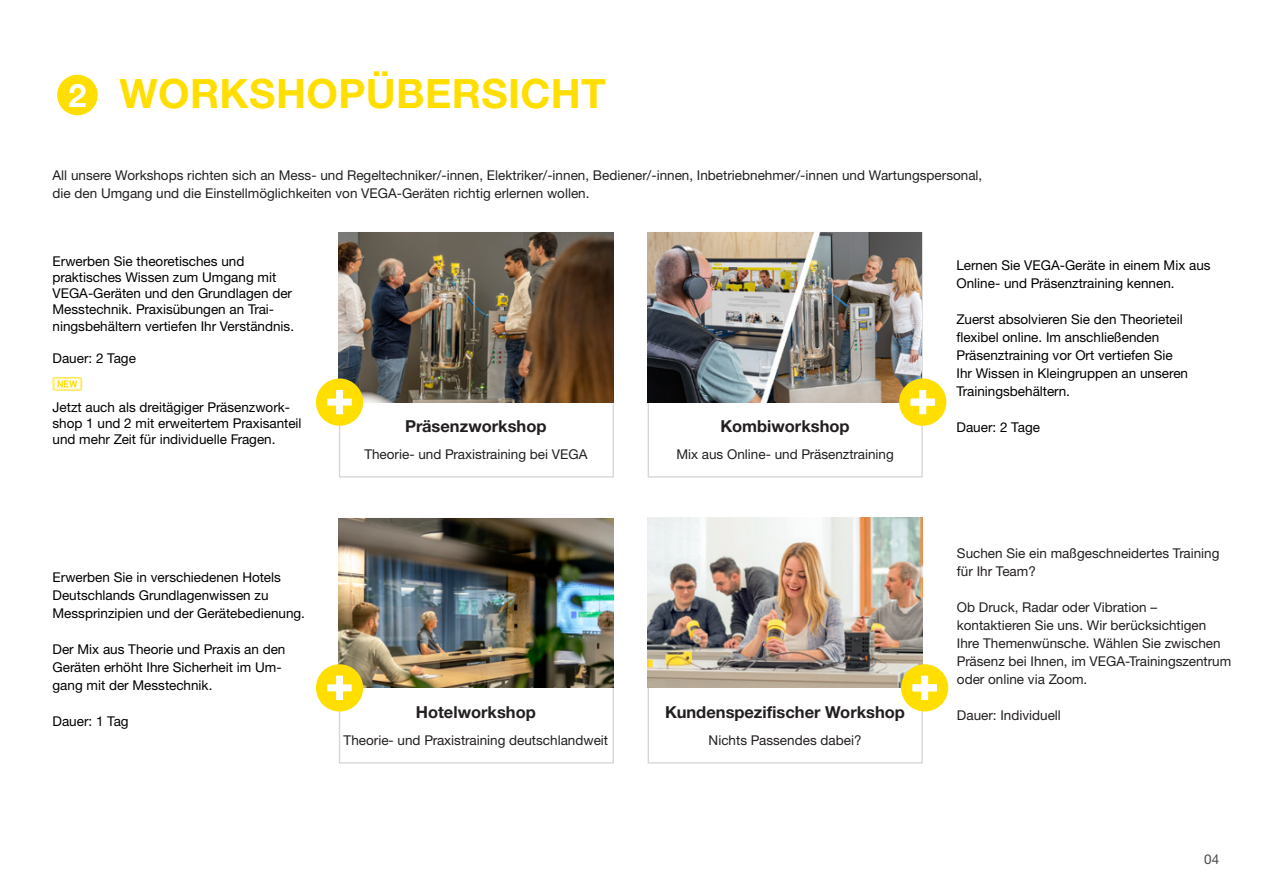
<style>
.page{position:relative;width:1263px;height:893px;background:#fff}
.page>*{position:absolute;margin:0;border:0;box-sizing:border-box;transform-origin:0 0}
._2_Headline_page_24pt_DE{font:700 40.5px "Helvetica Neue LTW1 G";letter-spacing:.01em;color:#ffde00}
.TitelÜberschrift{font:700 32.4px "Helvetica Neue LTW1 G";color:#fff}
.Absatzformat_1{font:700 16.5px "Helvetica Neue LTW1 G";color:#231f20}
.Training_mit_Vega_2025_Fließtext_einfach{font:13.5px/18px "Helvetica Neue LTW1 G";color:#000001}
.Training_mit_Vega_2025_Fließtext_einfach-2{font:13.5px/18px "Helvetica Neue LTW1 G";color:#231f20}
.Absatzformat_1-2{font:13.5px "Helvetica Neue LTW1 G";color:#231f20}
.t1{font:13.5px "Helvetica Neue LTW1 G";color:#484848}
</style>
<div class="page">
<div style="left:57px;top:75px;width:41px;height:40px;background:#ffde00;border-radius:50%"></div>
<img style="left:339px;top:518px;width:275px;height:170px">
<img style="left:648px;top:518px;width:275px;height:169px">
<div style="left:901px;top:664px;width:47px;height:47px;background:#ffde00;border-radius:50%"></div>
<svg style="left:912px;top:676px;width:25px;height:24px"></svg>
<div style="left:648px;top:232px;width:275px;height:246px;border:1px solid #d6d6d6"></div>
<img style="left:648px;top:233px;width:273px;height:169px">
<div style="left:899px;top:378px;width:47px;height:48px;background:#ffde00;border-radius:50%"></div>
<svg style="left:911px;top:390px;width:24px;height:24px"></svg>
<img style="left:339px;top:233px;width:275px;height:169px">
<div style="left:316px;top:378px;width:47px;height:48px;background:#ffde00;border-radius:50%"></div>
<svg style="left:327px;top:390px;width:25px;height:24px"></svg>
<svg style="left:53px;top:377px;width:29px;height:14px"></svg>
<div style="left:316px;top:664px;width:47px;height:47px;background:#ffde00;border-radius:50%"></div>
<svg style="left:327px;top:676px;width:25px;height:24px"></svg>
<p class="TitelÜberschrift" style="left:68px;top:75px;width:20px">2</p>
<p class="_2_Headline_page_24pt_DE" style="left:119px;top:69px;width:488px">WORKSHOPÜBERSICHT</p>
<p class="Training_mit_Vega_2025_Fließtext_einfach-2" style="left:52px;top:166px;width:931px">All unsere Workshops richten sich an Mess- und Regeltechniker/-innen, Elektriker/-innen, Bediener/-innen, Inbetriebnehmer/-innen und Wartungspersonal, die den Umgang und die Einstellmöglichkeiten von VEGA-Geräten richtig erlernen wollen.</p>
<p class="Training_mit_Vega_2025_Fließtext_einfach" style="left:52px;top:253px;width:243px;line-height:16.2px">Erwerben Sie theoretisches und praktisches Wissen zum Umgang mit VEGA-Geräten und den Grundlagen der Messtechnik. Praxisübungen an Trai&shy;ningsbehältern vertiefen Ihr Verständnis.</p>
<p class="Training_mit_Vega_2025_Fließtext_einfach" style="left:52px;top:349px;width:85px">Dauer: 2 Tage</p>
<p class="Training_mit_Vega_2025_Fließtext_einfach" style="left:52px;top:399px;width:251px;line-height:16.2px">Jetzt auch als dreitägiger Präsenzwork&shy;shop 1 und 2 mit erweitertem Praxisanteil und mehr Zeit für individuelle Fragen.</p>
<p class="Training_mit_Vega_2025_Fließtext_einfach" style="left:52px;top:568px;width:254px">Erwerben Sie in verschiedenen Hotels<br>Deutschlands Grundlagenwissen zu<br>Messprinzipien und der Gerätebedienung.</p>
<p class="Training_mit_Vega_2025_Fließtext_einfach" style="left:52px;top:640px;width:234px">Der Mix aus Theorie und Praxis an den<br>Geräten erhöht Ihre Sicherheit im Um&shy;gang mit der Messtechnik.</p>
<p class="Training_mit_Vega_2025_Fließtext_einfach" style="left:52px;top:712px;width:78px">Dauer: 1 Tag</p>
<p class="Training_mit_Vega_2025_Fließtext_einfach" style="left:956px;top:256px;width:256px">Lernen Sie VEGA-Geräte in einem Mix aus<br>Online- und Präsenztraining kennen.</p>
<p class="Training_mit_Vega_2025_Fließtext_einfach" style="left:956px;top:310px;width:233px">Zuerst absolvieren Sie den Theorieteil flexibel online. Im anschließenden Präsenztraining vor Ort vertiefen Sie Ihr Wissen in Kleingruppen an unseren Trainingsbehältern.</p>
<p class="Absatzformat_1" style="left:405px;top:416px;width:143px">Präsenzworkshop</p>
<p class="Training_mit_Vega_2025_Fließtext_einfach" style="left:956px;top:418px;width:85px">Dauer: 2 Tage</p>
<p class="Absatzformat_1-2" style="left:364px;top:445px;width:225px">Theorie- und Praxistraining bei VEGA</p>
<p class="Absatzformat_1" style="left:720px;top:416px;width:131px">Kombiworkshop</p>
<p class="Absatzformat_1-2" style="left:676px;top:445px;width:219px">Mix aus Online- und Präsenztraining</p>
<p class="Absatzformat_1" style="left:416px;top:701px;width:121px">Hotelworkshop</p>
<p class="Absatzformat_1-2" style="left:344px;top:731px;width:266px">Theorie- und Praxistraining deutschlandweit</p>
<p class="Absatzformat_1" style="left:665px;top:701px;width:241px">Kundenspezifischer Workshop</p>
<p class="Absatzformat_1-2" style="left:709px;top:731px;width:154px">Nichts Passendes dabei?</p>
<p class="Training_mit_Vega_2025_Fließtext_einfach-2" style="left:957px;top:544px;width:264px">Suchen Sie ein maßgeschneidertes Training für Ihr Team?</p>
<p class="Training_mit_Vega_2025_Fließtext_einfach-2" style="left:957px;top:598px;width:276px">Ob Druck, Radar oder Vibration – kontaktieren Sie uns. Wir berücksichtigen Ihre Themenwünsche. Wählen Sie zwischen Präsenz bei Ihnen, im VEGA-Trainingszentrum oder online via Zoom.</p>
<p class="Training_mit_Vega_2025_Fließtext_einfach-2" style="left:957px;top:706px;width:106px">Dauer: Individuell</p>
<p class="t1" style="left:1204px;top:851px;width:17px">04</p>
</div>
